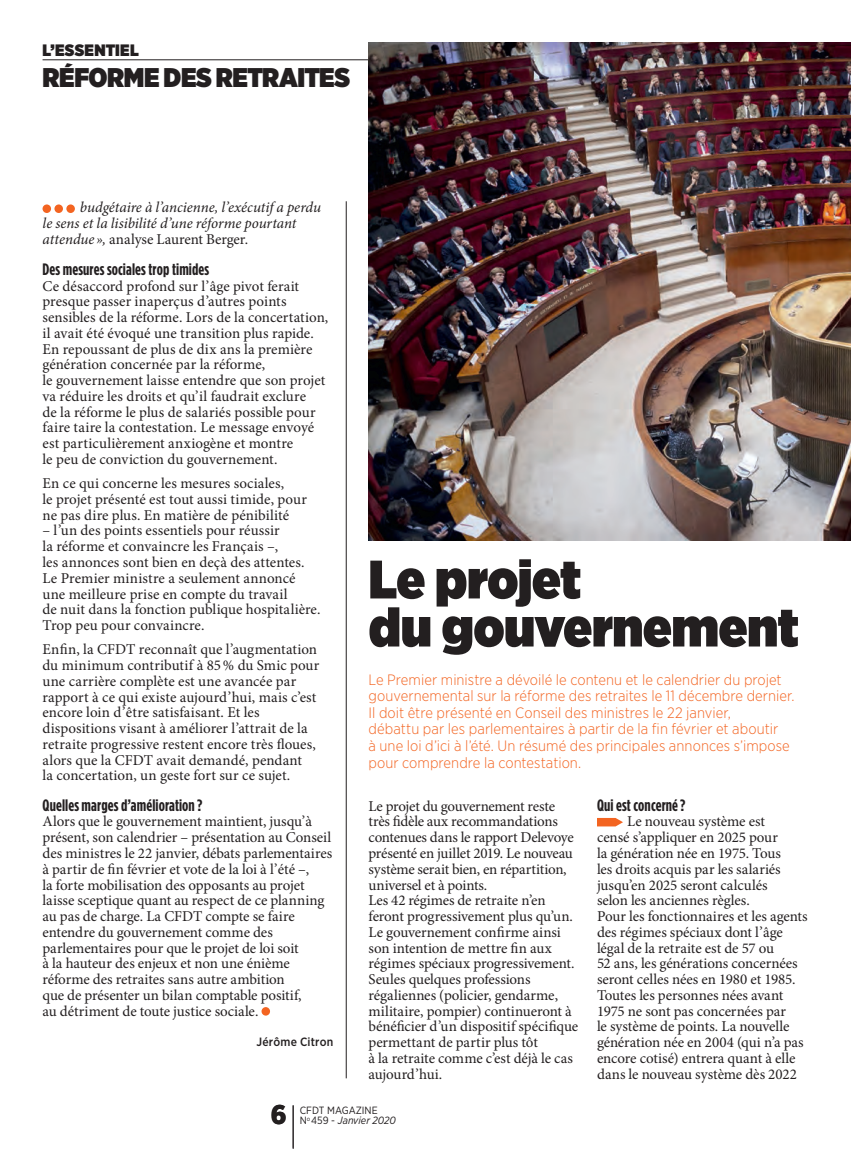
<style>
.page{position:relative;width:851px;height:1149px;background:#fff}
.page>*{position:absolute;margin:0;border:0;box-sizing:border-box;transform-origin:0 0}
.t1{font:900 54px/48px "Gotham Narrow";letter-spacing:-.01em;color:#231f20}
.t2{font:900 27px "Gotham Narrow";letter-spacing:-.015em;color:#231f20}
.t3{font:900 27px "Gotham Narrow";color:#231f20}
.t4{font:700 16.5px "Gotham Condensed";letter-spacing:.005em;color:#231f20}
.t5{font:900 16.5px "Gotham Narrow";letter-spacing:.02em;color:#231f20}
.t6{font:15px/15.8px "Minion Pro";letter-spacing:-.005em;color:#231f20}
.t7{font:300 15px/16.5px "Gotham Narrow";letter-spacing:.005em;color:#f36421}
.t8{font:italic 15px/15.8px "Minion Pro";letter-spacing:-.005em;color:#231f20}
.t9{font:500 12px "Gotham Narrow";letter-spacing:.015em;color:#231f20}
.t10{font:10.5px/10.5px "Gotham Narrow";color:#231f20}
.s1{font-style:normal}
.s2{font-style:italic}
</style>
<div class="page">
<div style="left:43px;top:204px;width:8px;height:9px;background:#f36421;border-radius:50%"></div>
<div style="left:54px;top:204px;width:9px;height:9px;background:#f36421;border-radius:50%"></div>
<div style="left:66px;top:204px;width:9px;height:9px;background:#f36421;border-radius:50%"></div>
<svg style="left:597px;top:817px;width:26px;height:9px"></svg>
<hr style="left:346px;top:201px;width:1px;height:876px;background:#231f20">
<svg style="left:261px;top:1006px;width:9px;height:9px"></svg>
<hr style="left:293px;top:1104px;width:1px;height:44px;background:#231f20">
<hr style="left:43px;top:59px;width:807px;height:1px;background:#231f20">
<img style="left:368px;top:43px;width:482px;height:497px">
<p class="t5" style="left:43px;top:39px;width:98px">L’ESSENTIEL</p>
<h2 class="t2" style="left:43px;top:59px;width:309px">RÉFORME DES RETRAITES</h2>
<p class="t8" style="left:43px;top:199px;width:280px;text-indent:37px">budgétaire à l’ancienne, l’exécutif a perdu le sens et la lisibilité d’une réforme pourtant attendue», <span class="s1">analyse Laurent Berger.</span></p>
<p class="t4" style="left:43px;top:259px;width:168px">Des mesures sociales trop timides</p>
<p class="t6" style="left:43px;top:278px;width:287px">Ce désaccord profond sur l’âge pivot ferait presque passer inaperçus d’autres points sensibles de la réforme. Lors de la concertation, il avait été évoqué une transition plus rapide.<br>En repoussant de plus de dix ans la première génération concernée par la réforme,<br>le gouvernement laisse entendre que son projet va réduire les droits et qu’il faudrait exclure<br>de la réforme le plus de salariés possible pour faire taire la contestation. Le message envoyé est particulièrement anxiogène et montre<br>le peu de conviction du gouvernement.</p>
<p class="t6" style="left:43px;top:475px;width:266px">En ce qui concerne les mesures sociales,<br>le projet présenté est tout aussi timide, pour ne pas dire plus. En matière de pénibilité</p>
<p class="t6" style="left:43px;top:522px;width:279px">– l’un des points essentiels pour réussir<br>la réforme et convaincre les Français –,<br>les annonces sont bien en deçà des attentes.<br>Le Premier ministre a seulement annoncé une meilleure prise en compte du travail<br>de nuit dans la fonction publique hospitalière.<br>Trop peu pour convaincre.</p>
<p class="t6" style="left:43px;top:641px;width:278px">Enfin, la CFDT reconnaît que l’augmentation du minimum contributif à 85% du Smic pour une carrière complète est une avancée par rapport à ce qui existe aujourd’hui, mais c’est encore loin d’être satisfaisant. Et les dispositions visant à améliorer l’attrait de la retraite progressive restent encore très floues, alors que la CFDT avait demandé, pendant<br>la concertation, un geste fort sur ce sujet.</p>
<p class="t4" style="left:43px;top:795px;width:161px">Quelles marges d’amélioration ?</p>
<p class="t6" style="left:43px;top:813px;width:291px">Alors que le gouvernement maintient, jusqu’à présent, son calendrier – présentation au Conseil des ministres le 22 janvier, débats parlementaires à partir de fin février et vote de la loi à l’été –,<br>la forte mobilisation des opposants au projet laisse sceptique quant au respect de ce planning au pas de charge. La CFDT compte se faire entendre du gouvernement comme des parlementaires pour que le projet de loi soit<br>à la hauteur des enjeux et non une énième réforme des retraites sans autre ambition<br>que de présenter un bilan comptable positif,<br>au détriment de toute justice sociale.</p>
<p class="t9" style="left:256px;top:1033px;width:78px">Jérôme Citron</p>
<h1 class="t1" style="left:368px;top:554px;width:431px">Le projet<br>du gouvernement</h1>
<p class="t7" style="left:368px;top:670px;width:427px">Le Premier ministre a dévoilé le contenu et le calendrier du projet gouvernemental sur la réforme des retraites le 11 décembre dernier.<br>Il doit être présenté en Conseil des ministres le 22 janvier,<br>débattu par les parlementaires à partir de la fin février et aboutir<br>à une loi d’ici à l’été. Un résumé des principales annonces s’impose pour comprendre la contestation.</p>
<p class="t6" style="left:368px;top:797px;width:211px">Le projet du gouvernement reste très fidèle aux recommandations contenues dans le rapport Delevoye présenté en juillet 2019. Le nouveau système serait bien, en répartition, universel et à points.<br>Les 42 régimes de retraite n’en feront progressivement plus qu’un.<br>Le gouvernement confirme ainsi son intention de mettre fin aux régimes spéciaux progressivement.<br>Seules quelques professions régaliennes (policier, gendarme, militaire, pompier) continueront à bénéficier d’un dispositif spécifique permettant de partir plus tôt<br>à la retraite comme c’est déjà le cas aujourd’hui.</p>
<p class="t4" style="left:597px;top:795px;width:90px">Qui est concerné ?</p>
<p class="t6" style="left:597px;top:813px;width:212px;text-indent:30px">Le nouveau système est<br>censé s’appliquer en 2025 pour<br>la génération née en 1975. Tous<br>les droits acquis par les salariés jusqu’en 2025 seront calculés<br>selon les anciennes règles.<br>Pour les fonctionnaires et les agents des régimes spéciaux dont l’âge légal de la retraite est de 57 ou<br>52 ans, les générations concernées seront celles nées en 1980 et 1985.<br>Toutes les personnes nées avant<br>1975 ne sont pas concernées par<br>le système de points. La nouvelle génération née en 2004 (qui n’a pas encore cotisé) entrera quant à elle dans le nouveau système dès 2022</p>
<h2 class="t3" style="left:271px;top:1096px;width:17px">6</h2>
<p class="t10" style="left:300px;top:1104px;width:98px">CFDT MAGAZINE<br>N<sup>o</sup> 459 - <span class="s2">Janvier 2020</span></p>
</div>
